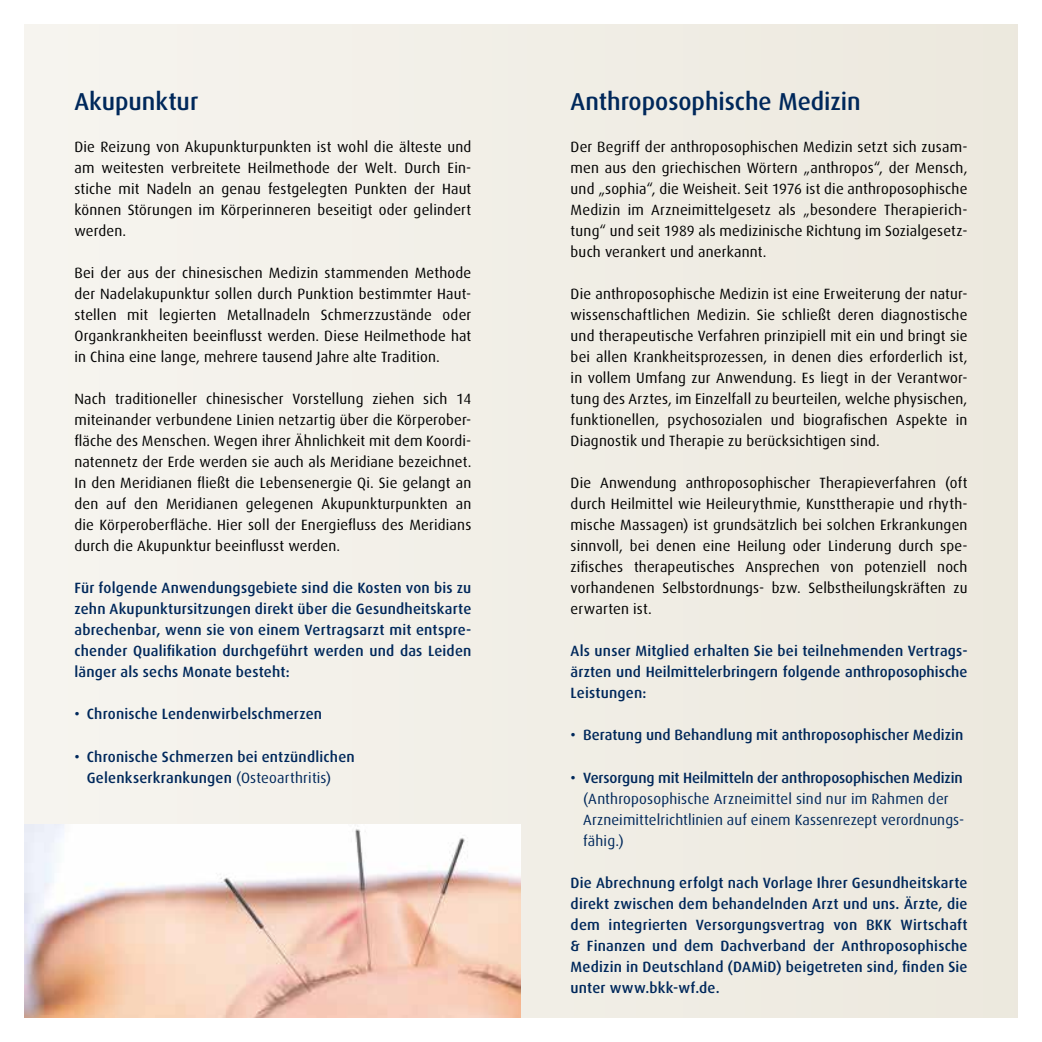
<style>
.page{position:relative;width:1042px;height:1042px;background:#fff}
.page>*{position:absolute;margin:0;border:0;box-sizing:border-box;transform-origin:0 0}
.t1{font:500 24.5px "Dax";color:#00285b}
.t2{font:14.88px/21px "Dax";letter-spacing:.015em;color:#000;text-align:justify}
.t3{font:500 14.88px/21px "Dax";letter-spacing:.01em;color:#00285b;text-align:justify}
.t4{font:14.88px/21px "Dax";letter-spacing:.01em;color:#00285b}
.s1{font-weight:400}
</style>
<div class="page">
<div style="left:25px;top:25px;width:992px;height:992px;background:#f1eee6"></div>
<img style="left:25px;top:824px;width:496px;height:193px">
<h1 class="t1" style="left:74px;top:88px;width:125px">Akupunktur</h1>
<p class="t2" style="left:74px;top:137px;width:398px">Die Reizung von Akupunkturpunkten ist wohl die älteste und am weitesten verbreitete Heilmethode der Welt. Durch Ein&shy;stiche mit Nadeln an genau festgelegten Punkten der Haut können Störungen im Körperinneren beseitigt oder gelindert werden.</p>
<p class="t2" style="left:74px;top:263px;width:398px">Bei der aus der chinesischen Medizin stammenden Methode der Nadelakupunktur sollen durch Punktion bestimmter Haut&shy;stellen mit legierten Metallnadeln Schmerzzustände oder Organkrankheiten beeinflusst werden. Diese Heilmethode hat in China eine lange, mehrere tausend Jahre alte Tradition.</p>
<p class="t2" style="left:74px;top:389px;width:398px">Nach traditioneller chinesischer Vorstellung ziehen sich 14 miteinander verbundene Linien netzartig über die Körperober&shy;fläche des Menschen. Wegen ihrer Ähnlichkeit mit dem Koordi&shy;natennetz der Erde werden sie auch als Meridiane bezeichnet.<br>In den Meridianen fließt die Lebensenergie Qi. Sie gelangt an den auf den Meridianen gelegenen Akupunkturpunkten an die Körperoberfläche. Hier soll der Energiefluss des Meridians durch die Akupunktur beeinflusst werden.</p>
<p class="t3" style="left:74px;top:578px;width:398px">Für folgende Anwendungsgebiete sind die Kosten von bis zu zehn Akupunktursitzungen direkt über die Gesundheitskarte abrechenbar, wenn sie von einem Vertragsarzt mit entspre&shy;chender Qualifikation durchgeführt werden und das Leiden länger als sechs Monate besteht:</p>
<p class="t3" style="left:74px;top:704px;width:249px">• Chronische Lendenwirbelschmerzen</p>
<p class="t3" style="left:87px;top:746px;width:269px;text-indent:-12px">• Chronische Schmerzen bei entzündlichen<br>Gelenkserkrankungen <span class="s1">(Osteoarthritis)</span></p>
<h1 class="t1" style="left:570px;top:88px;width:291px">Anthroposophische Medizin</h1>
<p class="t2" style="left:570px;top:137px;width:398px">Der Begriff der anthroposophischen Medizin setzt sich zusam&shy;men aus den griechischen Wörtern „anthropos“, der Mensch, und „sophia“, die Weisheit. Seit 1976 ist die anthroposophische Medizin im Arzneimittelgesetz als „besondere Therapierich&shy;tung“ und seit 1989 als medizinische Richtung im Sozialgesetz&shy;buch verankert und anerkannt.</p>
<p class="t2" style="left:570px;top:284px;width:398px">Die anthroposophische Medizin ist eine Erweiterung der natur&shy;wissenschaftlichen Medizin. Sie schließt deren diagnostische und therapeutische Verfahren prinzipiell mit ein und bringt sie bei allen Krankheitsprozessen, in denen dies erforderlich ist, in vollem Umfang zur Anwendung. Es liegt in der Verantwor&shy;tung des Arztes, im Einzelfall zu beurteilen, welche physischen, funktionellen, psychosozialen und biografischen Aspekte in Diagnostik und Therapie zu berücksichtigen sind.</p>
<p class="t2" style="left:570px;top:473px;width:398px">Die Anwendung anthroposophischer Therapieverfahren (oft durch Heilmittel wie Heileurythmie, Kunsttherapie und rhyth&shy;mische Massagen) ist grundsätzlich bei solchen Erkrankungen sinnvoll, bei denen eine Heilung oder Linderung durch spe&shy;zifisches therapeutisches Ansprechen von potenziell noch vorhandenen Selbstordnungs- bzw. Selbstheilungskräften zu erwarten ist.</p>
<p class="t3" style="left:570px;top:641px;width:398px">Als unser Mitglied erhalten Sie bei teilnehmenden Vertrags&shy;ärzten und Heilmittelerbringern folgende anthroposophische Leistungen:</p>
<p class="t3" style="left:570px;top:725px;width:394px">• Beratung und Behandlung mit anthroposophischer Medizin</p>
<p class="t3" style="left:570px;top:767px;width:394px">• Versorgung mit Heilmitteln der anthroposophischen Medizin</p>
<p class="t4" style="left:583px;top:788px;width:383px">(Anthroposophische Arzneimittel sind nur im Rahmen der<br>Arzneimittelrichtlinien auf einem Kassenrezept verordnungs&shy;fähig.)</p>
<p class="t3" style="left:570px;top:872px;width:398px">Die Abrechnung erfolgt nach Vorlage Ihrer Gesundheitskarte direkt zwischen dem behandelnden Arzt und uns. Ärzte, die dem integrierten Versorgungsvertrag von BKK Wirtschaft &amp; Finanzen und dem Dachverband der Anthroposophische Medizin in Deutschland (DAMiD) beigetreten sind, finden Sie unter www.bkk-wf.de.</p>
</div>
